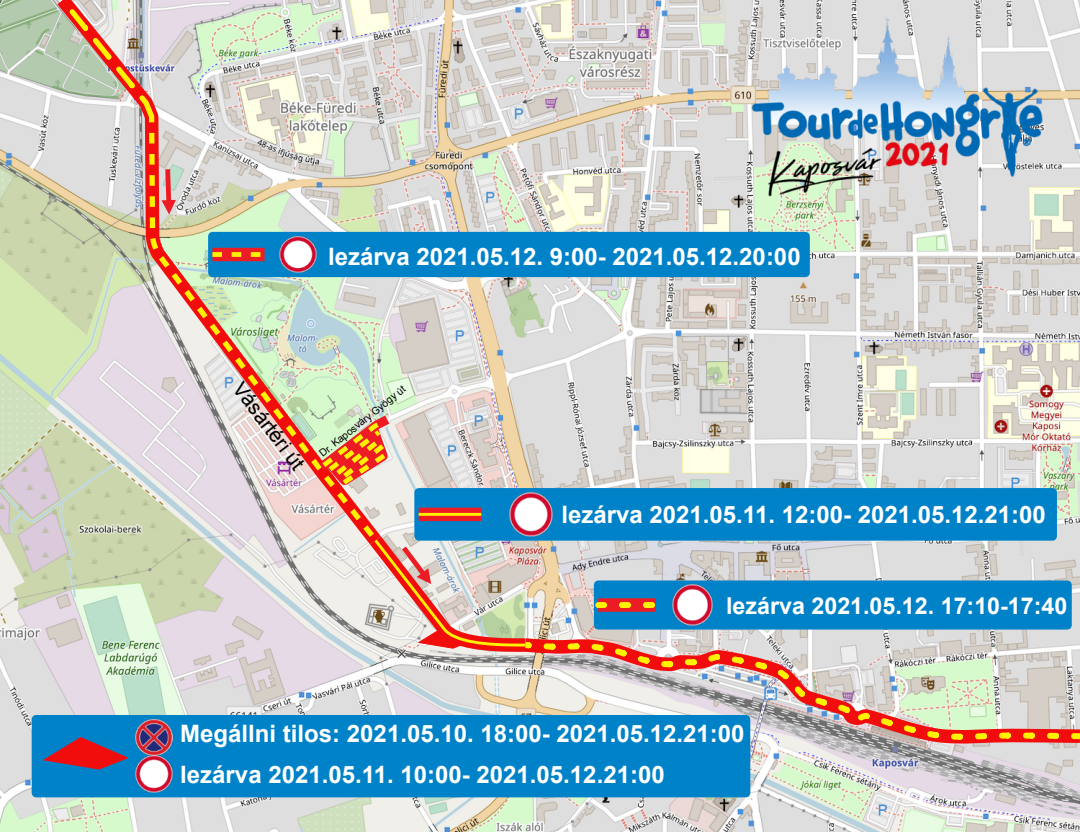
<style>
.page{position:relative;width:1080px;height:832px;background:#fff}
.page>*{position:absolute;margin:0;border:0;box-sizing:border-box;transform-origin:0 0}
.t1{font:700 24px/41.1px "Arial";color:#fff}
.t2{font:700 23.1px "Arial";color:#fff}
.t3{font:20.4px "Arial";color:#000}
.t4{font:10.2px "Arial";color:#000}
</style>
<div class="page">
<img style="left:0;top:0;width:1080px;height:832px">
<svg style="left:512px;top:631px;width:568px;height:118px;background:#d8d1cf"></svg>
<svg style="left:519px;top:639px;width:561px;height:103px;background:#d9beb1"></svg>
<svg style="left:44px;top:0;width:350px;height:832px;background:#d6dbcb"></svg>
<svg style="left:146px;top:111px;width:233px;height:721px;background:#dbd5cb"></svg>
<svg style="left:55px;top:0;width:104px;height:123px;background:#d3bcac"></svg>
<div style="left:208px;top:232px;width:602px;height:45px;background:#0082c9"></div>
<img style="left:280px;top:236px;width:36px;height:37px">
<div style="left:212px;top:248px;width:53px;height:13px;background:#ed1c24"></div>
<svg style="left:212px;top:252px;width:53px;height:5px"></svg>
<div style="left:414px;top:488px;width:643px;height:52px;background:#0082c9"></div>
<img style="left:509px;top:492px;width:44px;height:44px">
<div style="left:419px;top:507px;width:62px;height:14px;background:#ed1c24"></div>
<hr style="left:419px;top:513px;width:62px;height:3px;background:#fff200">
<div style="left:32px;top:715px;width:718px;height:82px;background:#0082c9"></div>
<svg style="left:43px;top:737px;width:85px;height:32px"></svg>
<img style="left:136px;top:719px;width:36px;height:73px">
<img style="left:695px;top:0;width:385px;height:216px">
<svg style="left:357px;top:521px;width:182px;height:137px;background:#ccb8b1"></svg>
<svg style="left:161px;top:164px;width:15px;height:50px"></svg>
<svg style="left:309px;top:407px;width:91px;height:86px;background:#e6b48d"></svg>
<div style="left:594px;top:580px;width:478px;height:49px;background:#0082c9"></div>
<img style="left:672px;top:585px;width:41px;height:40px">
<div style="left:598px;top:598px;width:58px;height:13px;background:#ed1c24"></div>
<svg style="left:598px;top:602px;width:58px;height:6px"></svg>
<p class="t1" style="left:328px;top:238px;width:474px">lezárva 2021.05.12. 9:00- 2021.05.12.20:00</p>
<p class="t3" style="left:244px;top:379px;width:105px;rotate:53deg">Vásártéri út</p>
<p class="t4" style="left:318px;top:452px;width:109px;rotate:-39deg">Dr. Kaposváry Gyögy út</p>
<p class="t1" style="left:561px;top:496px;width:486px">lezárva 2021.05.11. 12:00- 2021.05.12.21:00</p>
<p class="t2" style="left:726px;top:597px;width:343px">lezárva 2021.05.12. 17:10-17:40</p>
<p class="t1" style="left:180px;top:715px;width:566px">Megállni tilos: 2021.05.10. 18:00- 2021.05.12.21:00 lezárva 2021.05.11. 10:00- 2021.05.12.21:00</p>
</div>
